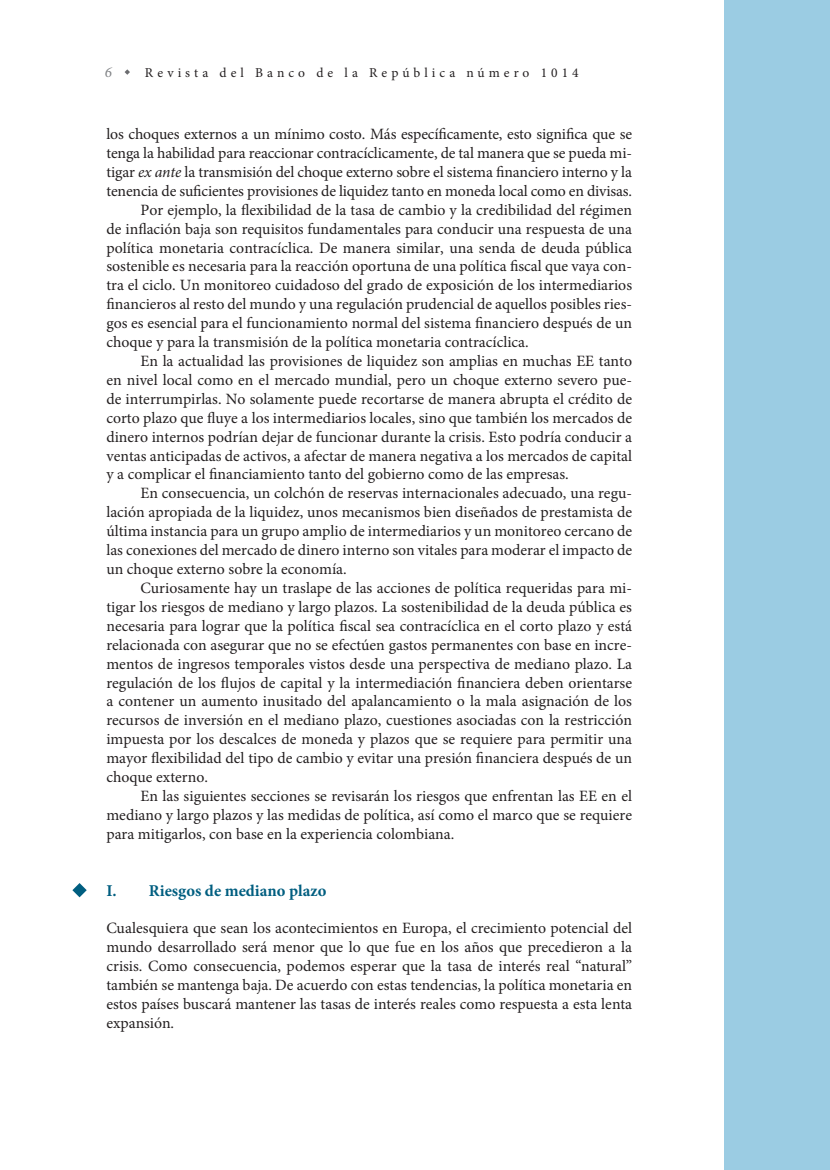
<style>
.page{position:relative;width:830px;height:1170px;background:#fff}
.page>*{position:absolute;margin:0;border:0;box-sizing:border-box;transform-origin:0 0}
.TITULO_1{font:700 16.5px "Minion Pro";color:#005e80}
.TEXTO_corrido{font:15.75px/18.9px "Minion Pro";color:#231f20;text-align:justify}
.TEXTO_primer_parrafo{font:15.75px/18.9px "Minion Pro";color:#231f20;text-align:justify}
.t1{font:italic 15px "Minion Pro";color:#808285}
.t2{font:13.5px "Minion Pro";letter-spacing:.3em;color:#231f20}
.s1{font-style:italic}
</style>
<div class="page">
<svg style="left:124px;top:69px;width:6px;height:6px"></svg>
<div style="left:723px;top:0;width:106px;height:1169px;background:#9bcce3"></div>
<svg style="left:72px;top:883px;width:15px;height:14px"></svg>
<p class="t1" style="left:105px;top:62px;width:9px">6</p>
<p class="t2" style="left:145px;top:64px;width:435px">Revista del Banco de la República número 1014</p>
<p class="TEXTO_corrido" style="left:106px;top:125px;width:527px">los choques externos a un mínimo costo. Más específicamente, esto significa que se tenga la habilidad para reaccionar contracíclicamente, de tal manera que se pueda mi&shy;tigar <span class="s1">ex ante</span> la transmisión del choque externo sobre el sistema financiero interno y la tenencia de suficientes provisiones de liquidez tanto en moneda local como en divisas.</p>
<p class="TEXTO_corrido" style="left:106px;top:200px;width:527px;text-indent:34px">Por ejemplo, la flexibilidad de la tasa de cambio y la credibilidad del régimen de inflación baja son requisitos fundamentales para conducir una respuesta de una política monetaria contracíclica. De manera similar, una senda de deuda pública sostenible es necesaria para la reacción oportuna de una política fiscal que vaya con&shy;tra el ciclo. Un monitoreo cuidadoso del grado de exposición de los intermediarios financieros al resto del mundo y una regulación prudencial de aquellos posibles ries&shy;gos es esencial para el funcionamiento normal del sistema financiero después de un choque y para la transmisión de la política monetaria contracíclica.</p>
<p class="TEXTO_corrido" style="left:106px;top:351px;width:527px;text-indent:34px">En la actualidad las provisiones de liquidez son amplias en muchas EE tanto en nivel local como en el mercado mundial, pero un choque externo severo pue&shy;de interrumpirlas. No solamente puede recortarse de manera abrupta el crédito de corto plazo que fluye a los intermediarios locales, sino que también los mercados de dinero internos podrían dejar de funcionar durante la crisis. Esto podría conducir a ventas anticipadas de activos, a afectar de manera negativa a los mercados de capital y a complicar el financiamiento tanto del gobierno como de las empresas.</p>
<p class="TEXTO_corrido" style="left:106px;top:484px;width:527px;text-indent:34px">En consecuencia, un colchón de reservas internacionales adecuado, una regu&shy;lación apropiada de la liquidez, unos mecanismos bien diseñados de prestamista de última instancia para un grupo amplio de intermediarios y un monitoreo cercano de las conexiones del mercado de dinero interno son vitales para moderar el impacto de un choque externo sobre la economía.</p>
<p class="TEXTO_corrido" style="left:106px;top:578px;width:527px;text-indent:34px">Curiosamente hay un traslape de las acciones de política requeridas para mi&shy;tigar los riesgos de mediano y largo plazos. La sostenibilidad de la deuda pública es necesaria para lograr que la política fiscal sea contracíclica en el corto plazo y está relacionada con asegurar que no se efectúen gastos permanentes con base en incre&shy;mentos de ingresos temporales vistos desde una perspectiva de mediano plazo. La regulación de los flujos de capital y la intermediación financiera deben orientarse a contener un aumento inusitado del apalancamiento o la mala asignación de los recursos de inversión en el mediano plazo, cuestiones asociadas con la restricción impuesta por los descalces de moneda y plazos que se requiere para permitir una mayor flexibilidad del tipo de cambio y evitar una presión financiera después de un choque externo.</p>
<p class="TEXTO_corrido" style="left:106px;top:786px;width:527px;text-indent:34px">En las siguientes secciones se revisarán los riesgos que enfrentan las EE en el mediano y largo plazos y las medidas de política, así como el marco que se requiere para mitigarlos, con base en la experiencia colombiana.</p>
<p class="TITULO_1" style="left:106px;top:878px;width:221px">I. Riesgos de mediano plazo</p>
<p class="TEXTO_primer_parrafo" style="left:106px;top:918px;width:527px">Cualesquiera que sean los acontecimientos en Europa, el crecimiento potencial del mundo desarrollado será menor que lo que fue en los años que precedieron a la crisis. Como consecuencia, podemos esperar que la tasa de interés real “natural” también se mantenga baja. De acuerdo con estas tendencias, la política monetaria en estos países buscará mantener las tasas de interés reales como respuesta a esta lenta expansión.</p>
</div>
